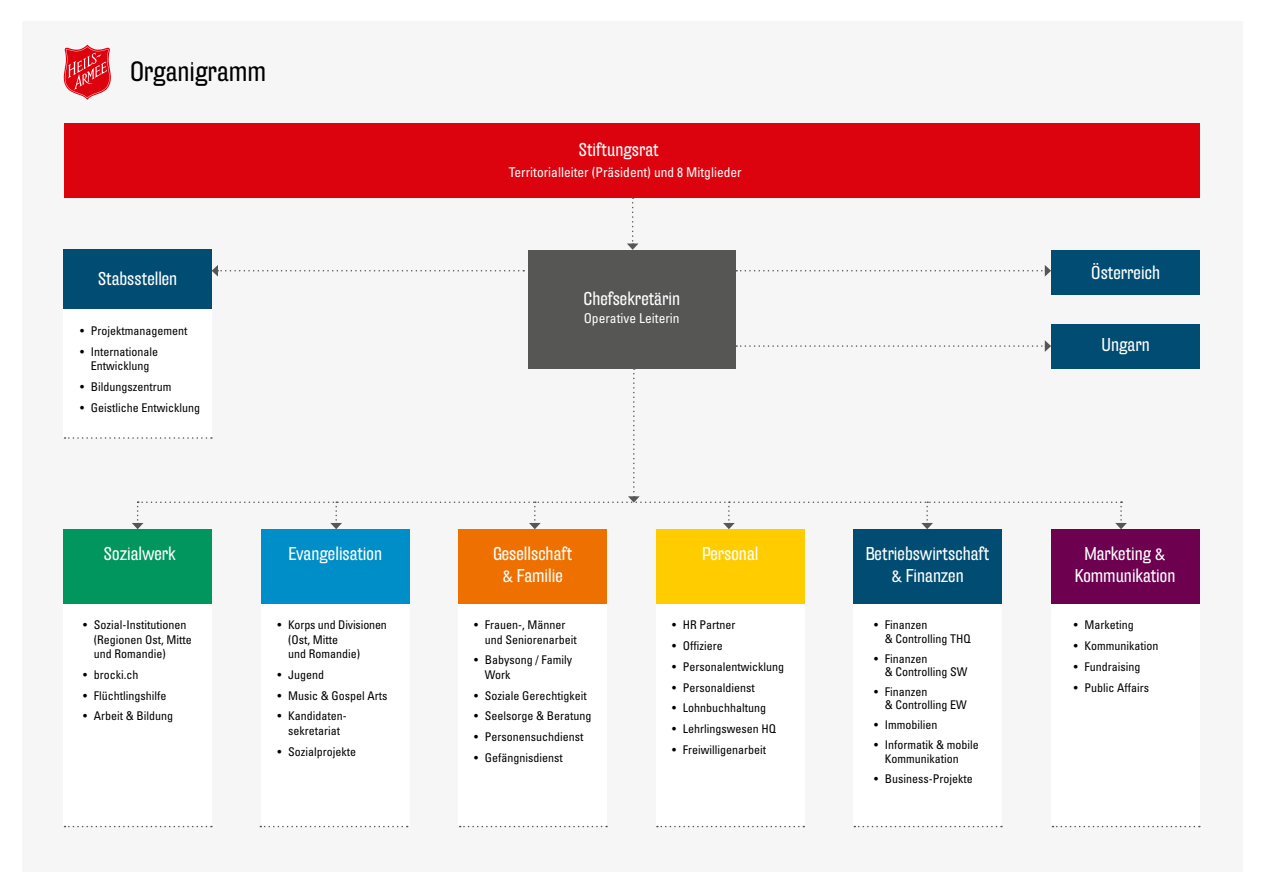
<style>
.page{position:relative;width:1263px;height:893px;background:#fff}
.page>*{position:absolute;margin:0;border:0;box-sizing:border-box;transform-origin:0 0}
.t1{font:27px "Hydra OT Extd";color:#000}
.t2{font:18px/21.6px "Hydra OT Extd";color:#fff;text-align:center}
.t3{font:condensed 13.5px "Univers LT Std";color:#fff}
.t4{font:condensed 12px/14.4px "Univers LT Std";color:#000}
</style>
<div class="page">
<div style="left:22px;top:21px;width:1221px;height:851px;background:#f6f6f6"></div>
<div style="left:854px;top:604px;width:148px;height:222px;background:#fff"></div>
<div style="left:64px;top:309px;width:148px;height:129px;background:#fff"></div>
<div style="left:656px;top:604px;width:148px;height:222px;background:#fff"></div>
<div style="left:459px;top:604px;width:148px;height:222px;background:#fff"></div>
<div style="left:261px;top:604px;width:148px;height:222px;background:#fff"></div>
<div style="left:64px;top:604px;width:148px;height:222px;background:#fff"></div>
<div style="left:1051px;top:604px;width:148px;height:222px;background:#fff"></div>
<div style="left:64px;top:123px;width:1135px;height:74px;background:#dc030e"></div>
<div style="left:528px;top:250px;width:207px;height:118px;background:#565655"></div>
<div style="left:656px;top:529px;width:148px;height:75px;background:#fc0"></div>
<div style="left:854px;top:529px;width:148px;height:75px;background:#004c72"></div>
<div style="left:1051px;top:529px;width:148px;height:75px;background:#6e0050"></div>
<div style="left:64px;top:529px;width:148px;height:75px;background:#00965e"></div>
<div style="left:261px;top:529px;width:148px;height:75px;background:#008ec8"></div>
<div style="left:459px;top:529px;width:148px;height:75px;background:#ee7100"></div>
<div style="left:64px;top:250px;width:148px;height:59px;background:#004c72"></div>
<div style="left:1051px;top:250px;width:148px;height:44px;background:#004c72"></div>
<div style="left:1051px;top:324px;width:148px;height:44px;background:#004c72"></div>
<svg style="left:627px;top:197px;width:11px;height:53px"></svg>
<svg style="left:736px;top:340px;width:315px;height:12px"></svg>
<svg style="left:736px;top:265px;width:315px;height:12px"></svg>
<svg style="left:212px;top:265px;width:312px;height:12px"></svg>
<svg style="left:65px;top:826px;width:147px;height:1px"></svg>
<svg style="left:65px;top:368px;width:1062px;height:161px"></svg>
<svg style="left:260px;top:826px;width:148px;height:1px"></svg>
<svg style="left:460px;top:826px;width:147px;height:1px"></svg>
<svg style="left:657px;top:826px;width:147px;height:1px"></svg>
<svg style="left:854px;top:826px;width:148px;height:1px"></svg>
<svg style="left:1052px;top:826px;width:148px;height:1px"></svg>
<svg style="left:64px;top:45px;width:47px;height:55px"></svg>
<h1 class="t1" style="left:130px;top:56px;width:138px">Organigramm</h1>
<h2 class="t2" style="left:98px;top:268px;width:81px">Stabsstellen</h2>
<p class="t4" style="left:80px;top:324px;width:109px">• Projektmanagement</p>
<p class="t4" style="left:80px;top:344px;width:79px;text-align:center">• Internationale<br>Entwicklung</p>
<p class="t4" style="left:80px;top:379px;width:93px">• Bildungszentrum</p>
<p class="t4" style="left:80px;top:400px;width:121px">• Geistliche Entwicklung</p>
<h2 class="t2" style="left:103px;top:543px;width:74px">Sozialwerk</h2>
<h2 class="t2" style="left:288px;top:543px;width:95px">Evangelisation</h2>
<p class="t4" style="left:94px;top:617px;width:99px;text-indent:-11px">• Sozial-Institutionen (Regionen Ost, Mitte und Romandie)</p>
<p class="t4" style="left:83px;top:667px;width:57px">• brocki.ch</p>
<p class="t4" style="left:83px;top:688px;width:85px">• Flüchtlingshilfe</p>
<p class="t4" style="left:83px;top:709px;width:91px">• Arbeit &amp; Bildung</p>
<p class="t4" style="left:288px;top:617px;width:100px;text-indent:-11px">• Korps und Divisionen (Ost, Mitte<br>und Romandie)</p>
<p class="t4" style="left:277px;top:667px;width:48px">• Jugend</p>
<p class="t4" style="left:277px;top:688px;width:111px">• Music &amp; Gospel Arts</p>
<p class="t4" style="left:277px;top:709px;width:69px;text-align:center">• Kandidaten&shy;sekretariat</p>
<p class="t4" style="left:277px;top:744px;width:80px">• Sozialprojekte</p>
<h2 class="t2" style="left:579px;top:139px;width:82px">Stiftungsrat</h2>
<p class="t3" style="left:509px;top:164px;width:234px">Territorialleiter (Präsident) und 8 Mitglieder</p>
<h2 class="t2" style="left:583px;top:288px;width:98px">Chefsekretärin</h2>
<p class="t3" style="left:584px;top:309px;width:97px">Operative Leiterin</p>
<h2 class="t2" style="left:493px;top:543px;width:81px">Gesellschaft</h2>
<h2 class="t2" style="left:702px;top:543px;width:58px">Personal</h2>
<h2 class="t2" style="left:503px;top:565px;width:62px">&amp; Familie</h2>
<p class="t4" style="left:485px;top:617px;width:93px;text-indent:-11px">• Frauen-, Männer und Seniorenarbeit</p>
<p class="t4" style="left:485px;top:653px;width:89px;text-indent:-11px">• Babysong / Family<br>Work</p>
<p class="t4" style="left:474px;top:688px;width:114px">• Soziale Gerechtigkeit</p>
<p class="t4" style="left:474px;top:709px;width:119px">• Seelsorge &amp; Beratung</p>
<p class="t4" style="left:474px;top:729px;width:111px">• Personensuchdienst</p>
<p class="t4" style="left:474px;top:750px;width:90px">• Gefängnisdienst</p>
<p class="t4" style="left:672px;top:617px;width:65px">• HR Partner</p>
<p class="t4" style="left:672px;top:638px;width:52px">• Offiziere</p>
<p class="t4" style="left:672px;top:659px;width:113px">• Personalentwicklung</p>
<p class="t4" style="left:672px;top:680px;width:84px">• Personaldienst</p>
<p class="t4" style="left:672px;top:701px;width:95px">• Lohnbuchhaltung</p>
<p class="t4" style="left:672px;top:721px;width:105px">• Lehrlingswesen HQ</p>
<p class="t4" style="left:672px;top:742px;width:95px">• Freiwilligenarbeit</p>
<h2 class="t2" style="left:1091px;top:262px;width:70px">Österreich</h2>
<h2 class="t2" style="left:1101px;top:334px;width:50px">Ungarn</h2>
<h2 class="t2" style="left:866px;top:543px;width:125px">Betriebswirtschaft &amp; Finanzen</h2>
<h2 class="t2" style="left:1075px;top:543px;width:102px">Marketing &amp;<br>Kommunikation</h2>
<p class="t4" style="left:885px;top:618px;width:87px;line-height:13.5px;text-indent:-11px">• Finanzen<br>&amp; Controlling THQ</p>
<p class="t4" style="left:885px;top:651px;width:84px;line-height:13.5px;text-indent:-11px">• Finanzen<br>&amp; Controlling SW</p>
<p class="t4" style="left:885px;top:685px;width:83px;line-height:13.5px;text-indent:-11px">• Finanzen<br>&amp; Controlling EW</p>
<p class="t4" style="left:874px;top:718px;width:65px">• Immobilien</p>
<p class="t4" style="left:885px;top:738px;width:95px;line-height:13.5px;text-indent:-11px">• Informatik &amp; mobile<br>Kommunikation</p>
<p class="t4" style="left:874px;top:772px;width:100px">• Business-Projekte</p>
<p class="t4" style="left:1074px;top:618px;width:61px">• Marketing</p>
<p class="t4" style="left:1074px;top:638px;width:86px">• Kommunikation</p>
<p class="t4" style="left:1074px;top:659px;width:68px">• Fundraising</p>
<p class="t4" style="left:1074px;top:680px;width:77px">• Public Affairs</p>
</div>
